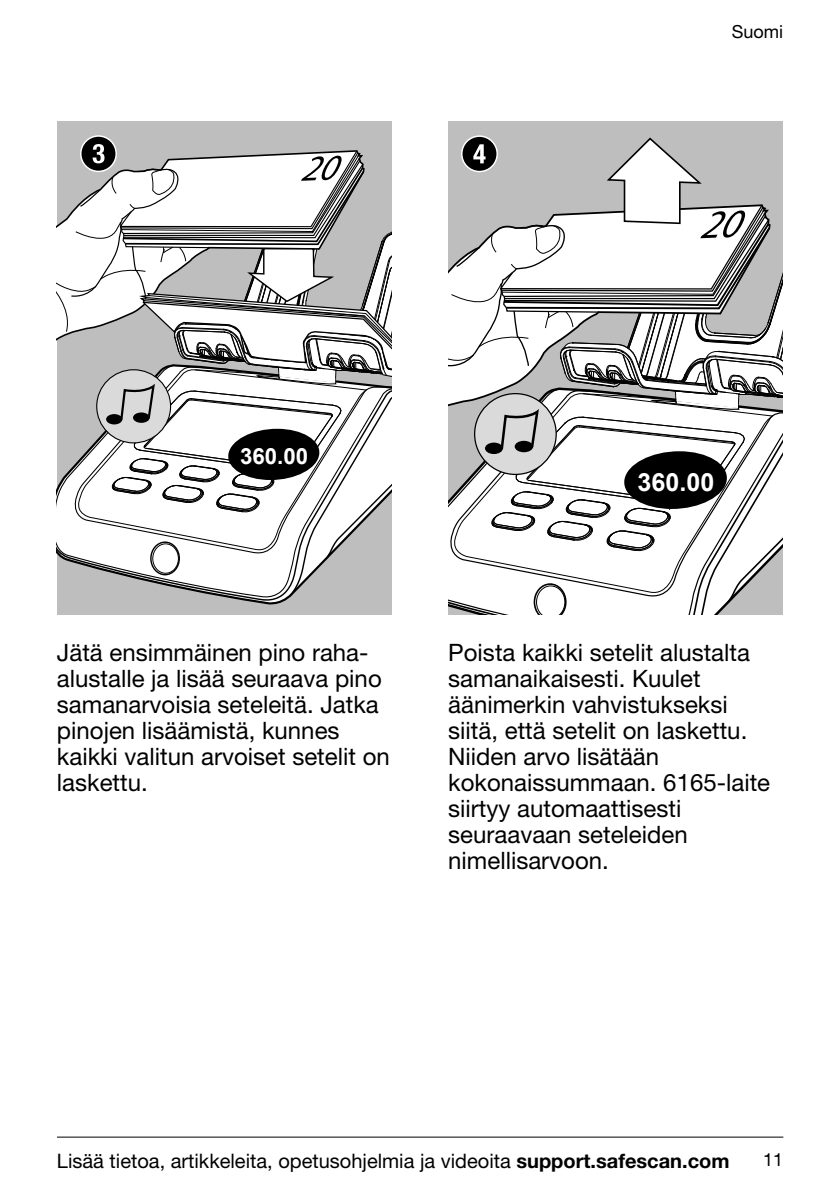
<style>
.page{position:relative;width:840px;height:1191px;background:#fff}
.page>*{position:absolute;margin:0;border:0;box-sizing:border-box;transform-origin:0 0}
.t1{font:700 25px "Arial";color:#fff}
.t2{font:24px/26px "Helvetica Neue LT Std";color:#000}
.t3{font:700 22.2px "Arial";color:#fff}
.t4{font:20px "Helvetica Neue LT Std";color:#000}
.t5{font:18px "Helvetica Neue LT Std";color:#000}
.s1{font-weight:700}
</style>
<div class="page">
<hr style="left:57px;top:1136px;width:725px;height:1px;background:#000">
<div style="left:57px;top:121px;width:334px;height:493px;background:#bebebe"></div>
<div style="left:448px;top:121px;width:334px;height:493px;background:#bebebe"></div>
<svg style="left:81px;top:136px;width:35px;height:35px"></svg>
<div style="left:80px;top:135px;width:37px;height:37px;border:1px solid #fff;border-radius:50%"></div>
<svg style="left:57px;top:144px;width:335px;height:454px"></svg>
<div style="left:461px;top:135px;width:36px;height:37px;border:1px solid #fff;border-radius:50%"></div>
<svg style="left:448px;top:136px;width:335px;height:478px"></svg>
<p class="t3" style="left:240px;top:441px;width:70px">360.00</p>
<p class="t5" style="left:731px;top:21px;width:53px">Suomi</p>
<p class="t1" style="left:637px;top:465px;width:78px">360.00</p>
<p class="t2" style="left:57px;top:639px;width:334px">Jätä ensimmäinen pino raha&shy;alustalle ja lisää seuraava pino samanarvoisia seteleitä. Jatka pinojen lisäämistä, kunnes kaikki valitun arvoiset setelit on laskettu.</p>
<p class="t2" style="left:448px;top:639px;width:323px">Poista kaikki setelit alustalta samanaikaisesti. Kuulet äänimerkin vahvistukseksi siitä, että setelit on laskettu.<br>Niiden arvo lisätään kokonaissummaan. 6165-laite siirtyy automaattisesti seuraavaan seteleiden nimellisarvoon.</p>
<p class="t4" style="left:57px;top:1148px;width:673px">Lisää tietoa, artikkeleita, opetusohjelmia ja videoita <span class="s1">support.safescan.com</span></p>
<p class="t5" style="left:762px;top:1149px;width:22px">11</p>
</div>
